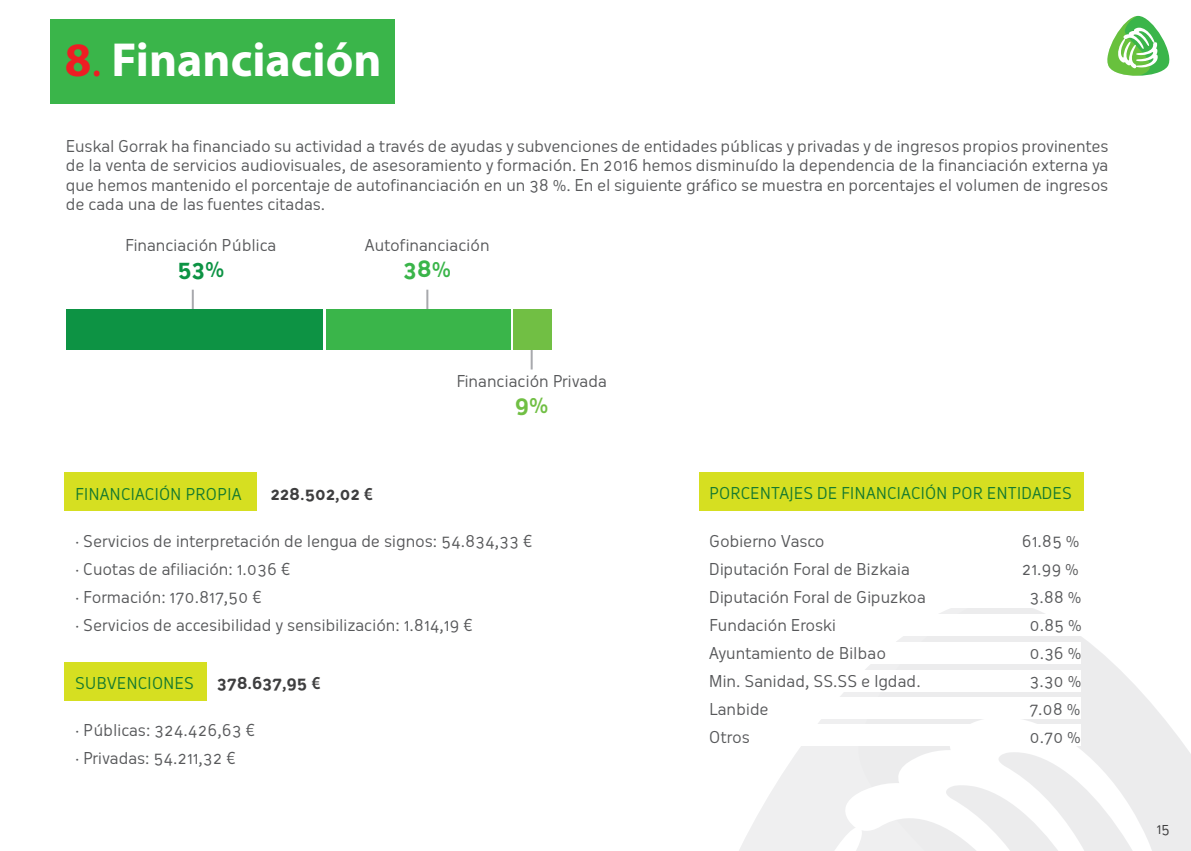
<style>
.page{position:relative;width:1191px;height:851px;background:#fff}
.page>*{position:absolute;margin:0;border:0;box-sizing:border-box;transform-origin:0 0}
.t1{font:700 48px "Myriad Pro";color:#fff}
.t2{font:700 22px "Oceania";color:#3ab54a}
.t3{font:700 22px "Oceania";color:#0d9344}
.t4{font:700 22px "Oceania";color:#71bf44}
.t5{font:16px/28px "Oceania";letter-spacing:-.015em;color:#57585a}
.t6{font:16px "Oceania";color:#157a2f}
.t7{font:700 16px "Oceania";color:#3e3e3f}
.t8{font:14px "Oceania";color:#3e3e3f}
.s1{color:#ee1d23}
.s2{font-weight:400;color:#ee1d23}
</style>
<div class="page">
<svg style="left:739px;top:608px;width:452px;height:242px"></svg>
<svg style="left:780px;top:717px;width:408px;height:133px;fill:#efeff0"></svg>
<div style="left:699px;top:472px;width:384px;height:39px;background:#d6df21"></div>
<div style="left:51px;top:19px;width:344px;height:84px;background:#3ab54a"></div>
<div style="left:702px;top:614px;width:379px;height:21px;background:#fff"></div>
<div style="left:702px;top:642px;width:379px;height:21px;background:#fff"></div>
<div style="left:702px;top:670px;width:379px;height:21px;background:#fff"></div>
<div style="left:702px;top:697px;width:379px;height:21px;background:#fff"></div>
<div style="left:702px;top:724px;width:379px;height:21px;background:#fff"></div>
<div style="left:65px;top:472px;width:192px;height:39px;background:#d6df21"></div>
<div style="left:65px;top:662px;width:142px;height:38px;background:#d6df21"></div>
<hr style="left:192px;top:289px;width:2px;height:47px;background:#a8a9ad">
<hr style="left:426px;top:289px;width:2px;height:47px;background:#a8a9ad">
<hr style="left:530px;top:323px;width:2px;height:46px;background:#a8a9ad">
<div style="left:513px;top:309px;width:39px;height:40px;background:#71bf44"></div>
<div style="left:66px;top:309px;width:257px;height:40px;background:#0d9344"></div>
<div style="left:327px;top:309px;width:184px;height:40px;background:#3ab54a"></div>
<svg style="left:1107px;top:16px;width:63px;height:60px"></svg>
<h1 class="t1" style="left:65px;top:28px;width:318px"><span class="s1">8</span><span class="s2">.</span> Financiación</h1>
<p class="t5" style="left:66px;top:137px;width:1044px;line-height:19.2px;text-align:justify">Euskal Gorrak ha financiado su actividad a través de ayudas y subvenciones de entidades públicas y privadas y de ingresos propios provinentes de la venta de servicios audiovisuales, de asesoramiento y formación. En 2016 hemos disminuído la dependencia de la financiación externa ya que hemos mantenido el porcentaje de autofinanciación en un 38 %. En el siguiente gráfico se muestra en porcentajes el volumen de ingresos de cada una de las fuentes citadas.</p>
<p class="t5" style="left:125px;top:231px;width:153px">Financiación Pública</p>
<h2 class="t3" style="left:177px;top:256px;width:48px">53%</h2>
<p class="t5" style="left:365px;top:231px;width:126px">Autofinanciación</p>
<h2 class="t2" style="left:403px;top:256px;width:49px">38%</h2>
<p class="t5" style="left:456px;top:367px;width:152px">Financiación Privada</p>
<h2 class="t4" style="left:515px;top:392px;width:35px">9%</h2>
<p class="t6" style="left:75px;top:484px;width:168px">FINANCIACIÓN PROPIA</p>
<p class="t7" style="left:270px;top:484px;width:104px">228.502,02 €</p>
<p class="t5" style="left:75px;top:527px;width:458px">· Servicios de interpretación de lengua de signos: 54.834,33 € · Cuotas de afiliación: 1.036 €<br>· Formación: 170.817,50 €<br>· Servicios de accesibilidad y sensibilización: 1.814,19 €</p>
<p class="t6" style="left:75px;top:673px;width:120px">SUBVENCIONES</p>
<p class="t7" style="left:217px;top:673px;width:105px">378.637,95 €</p>
<p class="t5" style="left:75px;top:716px;width:181px">· Públicas: 324.426,63 € · Privadas: 54.211,32 €</p>
<p class="t6" style="left:709px;top:484px;width:364px">PORCENTAJES DE FINANCIACIÓN POR ENTIDADES</p>
<p class="t5" style="left:709px;top:526px;width:117px">Gobierno Vasco</p>
<p class="t5" style="left:1021px;top:526px;width:59px">61.85 %</p>
<p class="t5" style="left:709px;top:554px;width:202px">Diputación Foral de Bizkaia</p>
<p class="t5" style="left:1021px;top:554px;width:59px">21.99 %</p>
<p class="t5" style="left:709px;top:582px;width:218px">Diputación Foral de Gipuzkoa</p>
<p class="t5" style="left:1029px;top:582px;width:54px">3.88 %</p>
<p class="t5" style="left:709px;top:610px;width:128px">Fundación Eroski</p>
<p class="t5" style="left:1029px;top:610px;width:54px">0.85 %</p>
<p class="t5" style="left:709px;top:638px;width:178px">Ayuntamiento de Bilbao</p>
<p class="t5" style="left:1029px;top:638px;width:54px">0.36 %</p>
<p class="t5" style="left:709px;top:666px;width:213px">Min. Sanidad, SS.SS e Igdad.</p>
<p class="t5" style="left:1029px;top:666px;width:54px">3.30 %</p>
<p class="t5" style="left:709px;top:694px;width:61px">Lanbide</p>
<p class="t5" style="left:1029px;top:694px;width:53px">7.08 %</p>
<p class="t5" style="left:709px;top:722px;width:42px">Otros</p>
<p class="t5" style="left:1029px;top:722px;width:53px">0.70 %</p>
<p class="t8" style="left:1156px;top:820px;width:15px">15</p>
</div>
